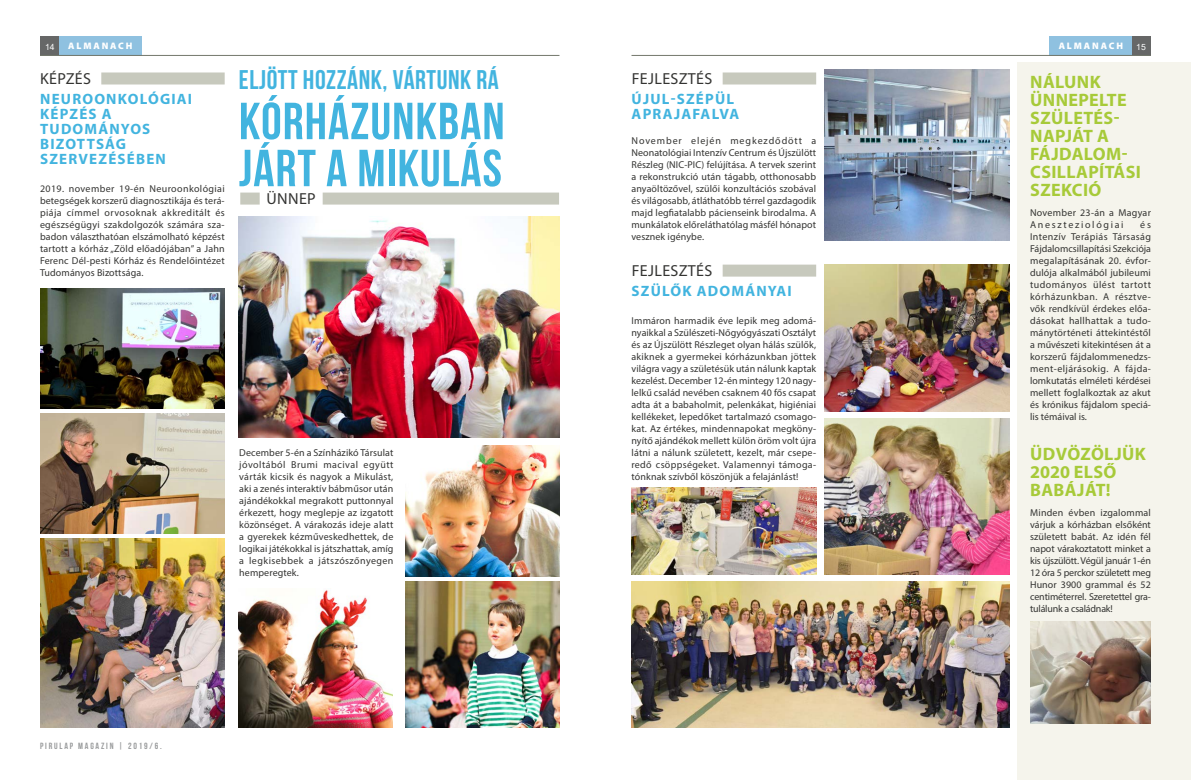
<style>
.page{position:relative;width:1191px;height:780px;background:#fff}
.page>*{position:absolute;margin:0;border:0;box-sizing:border-box;transform-origin:0 0}
.t1{font:52px/47px "Bebas Neue";letter-spacing:.02em;color:#42b4df}
.t2{font:27px "Bebas Neue";letter-spacing:.02em;color:#42b4df}
.t3{font:700 18px/18px "Myriad Pro";letter-spacing:.02em;color:#a7ca39}
.t4{font:16px "Myriad Pro";letter-spacing:.02em;color:#343432}
.t5{font:700 15px/15px "Myriad Pro";letter-spacing:.08em;color:#42b4df}
.t6{font:10px/12px "Myriad Pro";letter-spacing:.01em;color:#343432;text-align:justify}
.t7{font:10px/12px "Myriad Pro";letter-spacing:.165em;color:#343432}
.t8{font:900 9.5px "Myriad Pro";letter-spacing:.2em;color:#fff}
.t9{font:9px "Bebas Neue";letter-spacing:.2em;color:#999b9c}
.t10{font:8.6px "Arial";color:#fff}
</style>
<div class="page">
<div style="left:40px;top:36px;width:20px;height:20px;background:#666767"></div>
<div style="left:1131px;top:36px;width:20px;height:20px;background:#666767"></div>
<div style="left:60px;top:36px;width:82px;height:20px;background:#8fc1e0"></div>
<div style="left:1049px;top:36px;width:82px;height:20px;background:#8fc1e0"></div>
<hr style="left:40px;top:55px;width:519px;height:1px;background:#73776c">
<hr style="left:631px;top:55px;width:520px;height:1px;background:#73776c">
<img style="left:40px;top:288px;width:185px;height:121px">
<img style="left:40px;top:413px;width:185px;height:120px">
<img style="left:40px;top:538px;width:185px;height:189px">
<div style="left:722px;top:72px;width:94px;height:12px;background:#c7c9bd"></div>
<div style="left:722px;top:264px;width:94px;height:12px;background:#c7c9bd"></div>
<div style="left:101px;top:72px;width:124px;height:12px;background:#c7c9bd"></div>
<div style="left:240px;top:192px;width:20px;height:12px;background:#c7c9bd"></div>
<div style="left:323px;top:192px;width:236px;height:12px;background:#c7c9bd"></div>
<img style="left:239px;top:216px;width:320px;height:221px">
<div style="left:1017px;top:62px;width:174px;height:718px;background:#f5f4ec"></div>
<img style="left:1030px;top:621px;width:121px;height:102px">
<img style="left:825px;top:70px;width:184px;height:170px">
<img style="left:825px;top:264px;width:184px;height:147px">
<img style="left:825px;top:418px;width:184px;height:156px">
<img style="left:631px;top:488px;width:185px;height:86px">
<img style="left:631px;top:581px;width:378px;height:146px">
<img style="left:405px;top:445px;width:154px;height:131px">
<img style="left:239px;top:590px;width:154px;height:137px">
<img style="left:405px;top:581px;width:154px;height:146px">
<p class="t10" style="left:45px;top:41px;width:11px">14</p>
<p class="t8" style="left:68px;top:41px;width:66px">ALMANACH</p>
<p class="t8" style="left:1058px;top:41px;width:66px">ALMANACH</p>
<p class="t10" style="left:1136px;top:41px;width:11px">15</p>
<h3 class="t4" style="left:40px;top:69px;width:52px">KÉPZÉS</h3>
<h3 class="t5" style="left:40px;top:91px;width:154px">NEUROONKOLÓGIAI<br>KÉPZÉS A<br>TUDOMÁNYOS<br>BIZOTTSÁG<br>SZERVEZÉSÉBEN</h3>
<p class="t6" style="left:40px;top:182px;width:186px">2019. november 19-én Neuroonkológiai betegségek korszerű diagnosztikája és terá&shy;piája címmel orvosoknak akkreditált és egészségügyi szakdolgozók számára sza&shy;badon választhatóan elszámolható képzést tartott a kórház „Zöld előadójában” a Jahn Ferenc Dél-pesti Kórház és Rendelőintézet Tudományos Bizottsága.</p>
<h2 class="t2" style="left:239px;top:65px;width:261px">ELJÖTT HOZZÁNK, VÁRTUNK RÁ</h2>
<h1 class="t1" style="left:239px;top:97px;width:267px">KÓRHÁZUNKBAN<br>JÁRT A MIKULÁS</h1>
<h3 class="t4" style="left:267px;top:189px;width:51px">ÜNNEP</h3>
<p class="t9" style="left:40px;top:741px;width:123px">PIRULAP MAGAZIN | 2019/6.</p>
<p class="t6" style="left:239px;top:446px;width:156px">December 5-én a Színházikó Társulat jóvoltából Brumi macival együtt várták kicsik és nagyok a Mikulást, aki a zenés interaktív bábműsor után ajándékokkal megrakott puttonnyal érkezett, hogy meglepje az izgatott közönséget. A várakozás ideje alatt a gyerekek kézműveskedhettek, de logikai játékokkal is játszhattak, amíg a legkisebbek a játszószőnyegen hemperegtek.</p>
<h3 class="t4" style="left:631px;top:69px;width:82px">FEJLESZTÉS</h3>
<h3 class="t5" style="left:631px;top:91px;width:109px">ÚJUL-SZÉPÜL<br>APRAJAFALVA</h3>
<p class="t6" style="left:631px;top:134px;width:186px">November elején megkezdődött a Neonatológiai Intenzív Centrum és Újszülött Részleg (NIC-PIC) felújítása. A tervek szerint a rekonstrukció után tágabb, otthonosabb anyaöltözővel, szülői konzultációs szobával és világosabb, átláthatóbb térrel gazdagodik majd legfiatalabb pácienseink birodalma. A munkálatok előreláthatólag másfél hónapot vesznek igénybe.</p>
<h3 class="t4" style="left:631px;top:261px;width:82px">FEJLESZTÉS</h3>
<h3 class="t5" style="left:631px;top:283px;width:162px">SZÜLŐK ADOMÁNYAI</h3>
<p class="t6" style="left:631px;top:314px;width:186px">Immáron harmadik éve lepik meg adomá&shy;nyaikkal a Szülészeti-Nőgyógyászati Osztályt és az Újszülött Részleget olyan hálás szülők, akiknek a gyermekei kórházunkban jöttek világra vagy a születésük után nálunk kaptak kezelést. December 12-én mintegy 120 nagy&shy;lelkű család nevében csaknem 40 fős csapat adta át a babaholmit, pelenkákat, higiéniai kellékeket, lepedőket tartalmazó csomago&shy;kat. Az értékes, mindennapokat megkön - nyítő ajándékok mellett külön öröm volt újra látni a nálunk született, kezelt, már csepe&shy;redő csöppségeket. Valamennyi támoga&shy;tónknak szívből köszönjük a felajánlást!</p>
<h3 class="t3" style="left:1030px;top:72px;width:112px">NÁLUNK<br>ÜNNEPELTE<br>SZÜLETÉS-<br>NAPJÁT A<br>FÁJDALOM-<br>CSILLAPÍTÁSI<br>SZEKCIÓ</h3>
<p class="t7" style="left:1030px;top:206px;width:122px">November 23-án a Magyar<br>Aneszteziológiai</p>
<p class="t6" style="left:1030px;top:218px;width:122px;text-indent:110px">és Intenzív Terápiás Társaság Fájdalomcsillapítási Szekciója megalapításának 20. évfor&shy;dulója alkalmából jubileumi tudományos ülést tartott kórházunkban. A résztve&shy;vők rendkívül érdekes előa&shy;dásokat hallhattak a tudo&shy;mánytörténeti áttekintéstől a művészeti kitekintésen át a korszerű fájdalommenedzs&shy;ment-eljárásokig. A fájda&shy;lomkutatás elméleti kérdései mellett foglalkoztak az akut és krónikus fájdalom speciá&shy;lis témáival is.</p>
<h3 class="t3" style="left:1030px;top:444px;width:117px">ÜDVÖZÖLJÜK<br>2020 ELSŐ<br>BABÁJÁT!</h3>
<p class="t6" style="left:1030px;top:506px;width:122px">Minden évben izgalommal várjuk a kórházban elsőként született babát. Az idén fél napot várakoztatott minket a kis újszülött. Végül január 1-én 12 óra 5 perckor született meg Hunor 3900 grammal és 52 centiméterrel. Szeretettel gra&shy;tulálunk a családnak!</p>
</div>
